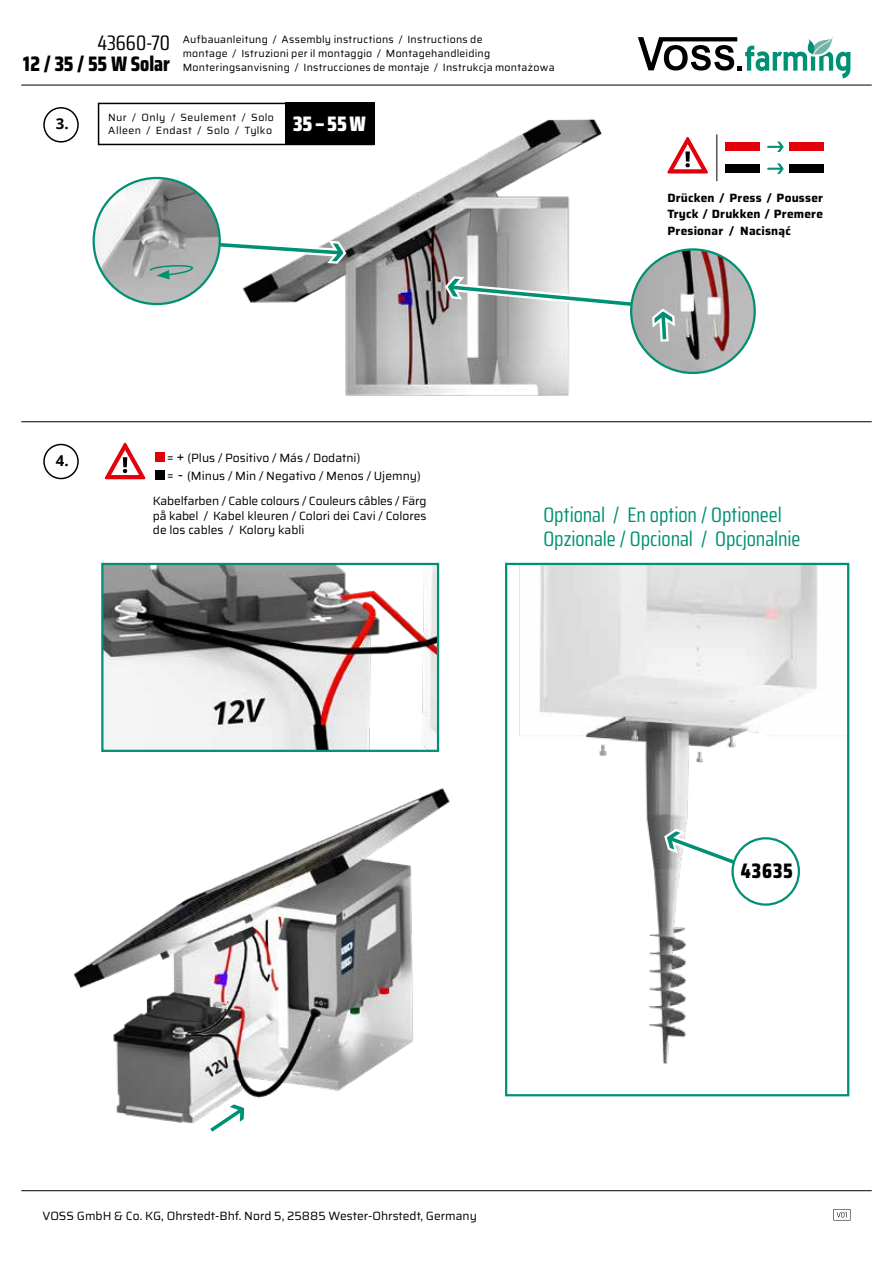
<style>
.page{position:relative;width:893px;height:1263px;background:#fff}
.page>*{position:absolute;margin:0;border:0;box-sizing:border-box;transform-origin:0 0}
.t1{font:21px/24px "Saira Condensed";letter-spacing:-.005em;color:#009074}
.t2{font:800 21px "Saira Condensed";letter-spacing:.005em;color:#000}
.t3{font:21px "Saira Condensed";color:#000}
.t4{font:700 15px "Open Sans";color:#000}
.t5{font:12px/14.4px "Saira";color:#000;text-align:justify}
.t6{font:700 12px/16.5px "Saira";letter-spacing:.015em;color:#000;text-align:justify}
.t7{font:10.5px/13.5px "Saira";letter-spacing:.02em;color:#000}
.t8{font:10.5px/13.5px "Saira";letter-spacing:.04em;color:#000}
.s1{font-size:15px}
</style>
<div class="page">
<hr style="left:21px;top:85px;width:851px;height:1px;background:#000">
<hr style="left:21px;top:1190px;width:851px;height:1px;background:#000">
<svg style="left:638px;top:36px;width:212px;height:42px"></svg>
<svg style="left:833px;top:1209px;width:17px;height:11px"></svg>
<hr style="left:21px;top:421px;width:851px;height:1px;background:#000">
<div style="left:43px;top:444px;width:36px;height:35px;border:2px solid #000;border-radius:50%"></div>
<div style="left:43px;top:107px;width:36px;height:36px;border:2px solid #000;border-radius:50%"></div>
<img style="left:226px;top:107px;width:376px;height:289px">
<img style="left:519px;top:566px;width:299px;height:498px">
<div style="left:505px;top:563px;width:344px;height:533px;border:2px solid #009074"></div>
<svg style="left:663px;top:827px;width:99px;height:50px"></svg>
<div style="left:733px;top:838px;width:66px;height:66px;background:#fff;border-radius:50%"></div>
<div style="left:731px;top:837px;width:69px;height:69px;border:2px solid #009074;border-radius:50%"></div>
<img style="left:104px;top:566px;width:332px;height:183px">
<div style="left:101px;top:563px;width:338px;height:189px;border:2px solid #009074"></div>
<img style="left:631px;top:249px;width:124px;height:124px;border-radius:62px">
<svg style="left:443px;top:275px;width:252px;height:68px"></svg>
<img style="left:73px;top:784px;width:434px;height:340px">
<svg style="left:206px;top:1100px;width:42px;height:32px"></svg>
<img style="left:94px;top:178px;width:126px;height:126px;border-radius:63px">
<svg style="left:148px;top:236px;width:200px;height:43px"></svg>
<div style="left:98px;top:103px;width:276px;height:42px;border:2px solid #000"></div>
<div style="left:285px;top:103px;width:89px;height:42px;background:#000"></div>
<hr style="left:716px;top:134px;width:1px;height:47px;background:#000">
<svg style="left:767px;top:141px;width:17px;height:12px"></svg>
<svg style="left:767px;top:163px;width:17px;height:11px"></svg>
<div style="left:726px;top:143px;width:34px;height:8px;background:#e3000b"></div>
<div style="left:726px;top:164px;width:34px;height:9px;background:#000"></div>
<div style="left:789px;top:143px;width:34px;height:8px;background:#e3000b"></div>
<div style="left:789px;top:164px;width:34px;height:9px;background:#000"></div>
<svg style="left:667px;top:137px;width:41px;height:37px"></svg>
<svg style="left:104px;top:443px;width:42px;height:36px"></svg>
<div style="left:155px;top:453px;width:9px;height:9px;background:#e3000b"></div>
<div style="left:155px;top:471px;width:9px;height:9px;background:#000"></div>
<h1 class="t3" style="left:98px;top:27px;width:74px">43660-70</h1>
<h1 class="t2" style="left:23px;top:48px;width:149px">12 / 35 / 55 W Solar</h1>
<p class="t7" style="left:183px;top:33px;width:373px">Aufbauanleitung / Assembly instructions / Instructions de<br>montage / Istruzioni per il montaggio / Montagehandleiding<br>Monteringsanvisning / Instrucciones de montaje / Instrukcja montażowa</p>
<p class="t4" style="left:56px;top:113px;width:14px">3.</p>
<p class="t8" style="left:108px;top:110px;width:259px">Nur / Only / Seulement / Solo<br>Alleen / Endast / Solo / Tylko <sup>35–55W</sup></p>
<p class="t4" style="left:56px;top:450px;width:14px">4.</p>
<p class="t5" style="left:167px;top:449px;width:255px;line-height:18px">= <span class="s1">+</span> (Plus / Positivo / Más / Dodatni)<br>= <span class="s1">-</span> (Minus / Min / Negativo / Menos / Ujemny)</p>
<p class="t5" style="left:153px;top:494px;width:275px">Kabelfarben / Cable colours / Couleurs câbles / Färg på kabel / Kabel kleuren / Colori dei Cavi / Colores de los cables / Kolory kabli</p>
<p class="t6" style="left:667px;top:189px;width:157px">Drücken / Press / Pousser Tryck / Drukken / Premere Presionar / Nacisnąć</p>
<h1 class="t1" style="left:543px;top:502px;width:258px">Optional / En option / Optioneel<br>Opzionale / Opcional / Opcjonalnie</h1>
<h1 class="t2" style="left:741px;top:855px;width:53px">43635</h1>
<p class="t5" style="left:43px;top:1209px;width:436px">VOSS GmbH &amp; Co. KG, Ohrstedt-Bhf. Nord 5, 25885 Wester-Ohrstedt, Germany</p>
</div>
